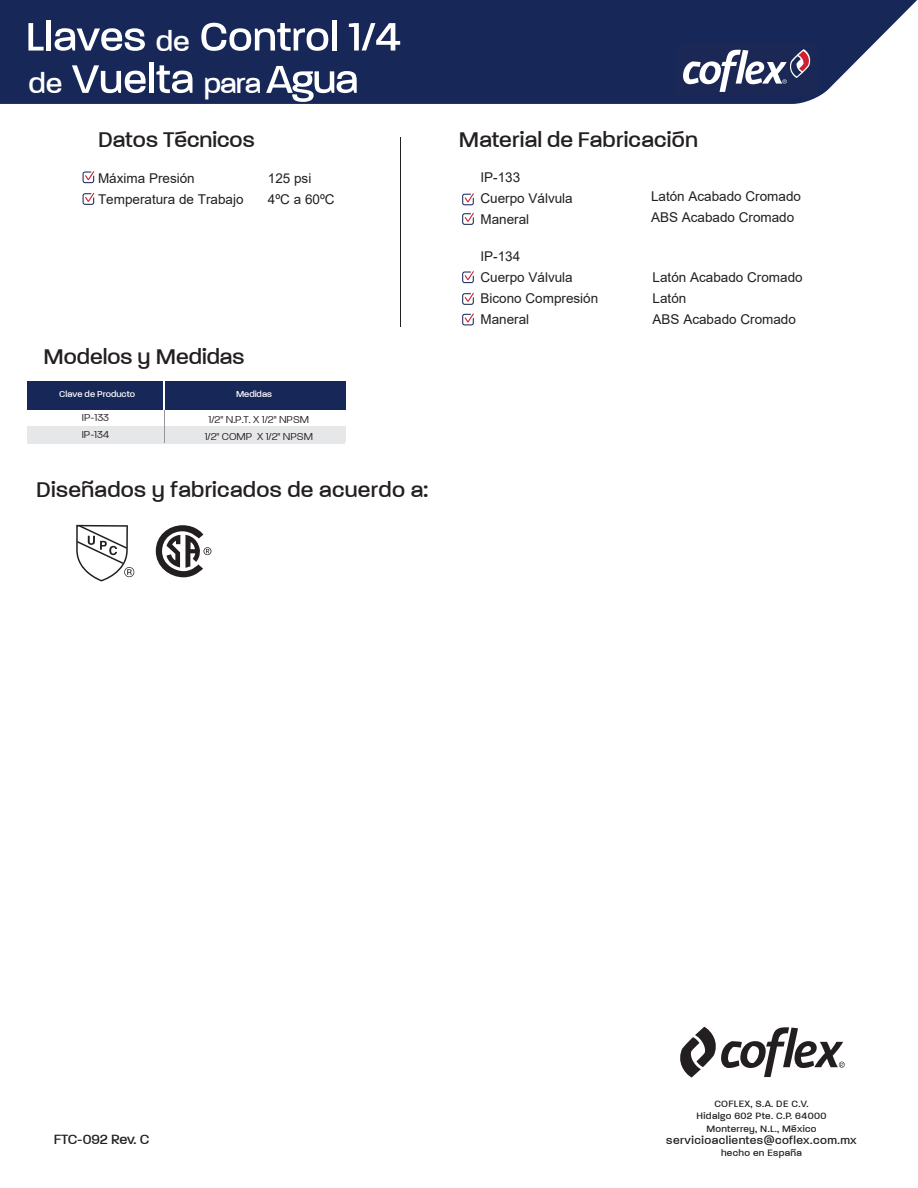
<style>
.page{position:relative;width:918px;height:1188px;background:#fff}
.page>*{position:absolute;margin:0;border:0;box-sizing:border-box;transform-origin:0 0}
.t1{font:500 53.55px "Paralucent";color:#fff}
.t2{font:500 37.5px "Paralucent";letter-spacing:-.025em;color:#fff}
.t3{font:500 28.5px "Paralucent";letter-spacing:.01em;color:#231f20}
.t4{font:500 18px "Paralucent";letter-spacing:-.01em;color:#231f20}
.t5{font:500 15px "Paralucent";letter-spacing:.03em;color:#231f20}
.t6{font:13.5px/21px "Arial";color:#231f20}
.t7{font:300 13.5px/16.8px "Paralucent";color:#231f20}
.t8{font:500 12.3px/12.3px "Paralucent";letter-spacing:.03em;color:#231f20;text-align:center}
.t9{font:500 11.55px "Paralucent";color:#fff}
.s1{font-size:37.5px}
.s2{font-size:53.55px}
.s3{font-size:52.5px}
</style>
<div class="page">
<div style="left:0;top:0;width:917px;height:104px;background:#172757"></div>
<svg style="left:680px;top:1026px;width:165px;height:52px"></svg>
<hr style="left:400px;top:138px;width:1px;height:189px;background:#231f20">
<div style="left:27px;top:426px;width:318px;height:17px;background:#e6e7e9"></div>
<div style="left:28px;top:381px;width:318px;height:29px;background:#172757"></div>
<hr style="left:164px;top:409px;width:1px;height:34px;background:#939598">
<svg style="left:164px;top:381px;width:1px;height:29px"></svg>
<svg style="left:156px;top:525px;width:55px;height:52px"></svg>
<svg style="left:76px;top:525px;width:58px;height:56px"></svg>
<svg style="left:83px;top:171px;width:11px;height:12px"></svg>
<svg style="left:83px;top:193px;width:11px;height:12px"></svg>
<svg style="left:462px;top:193px;width:12px;height:12px"></svg>
<svg style="left:462px;top:213px;width:12px;height:12px"></svg>
<svg style="left:462px;top:271px;width:12px;height:12px"></svg>
<svg style="left:462px;top:293px;width:12px;height:12px"></svg>
<svg style="left:462px;top:313px;width:12px;height:12px"></svg>
<div style="left:676px;top:43px;width:142px;height:52px;background:#1b2856"></div>
<svg style="left:683px;top:49px;width:128px;height:43px"></svg>
<h1 class="t1" style="left:25px;top:8px;width:377px">Llaves <span class="s1">de</span> Control 1/4</h1>
<h2 class="t2" style="left:28px;top:63px;width:331px">de <span class="s2">Vuelta</span> para<span class="s3">Agua</span></h2>
<h3 class="t3" style="left:98px;top:125px;width:158px">Datos Técnicos</h3>
<p class="t6" style="left:98px;top:167px;width:147px">Máxima Presión<br>Temperatura de Trabajo</p>
<p class="t6" style="left:268px;top:167px;width:68px">125 psi<br>4ºC a 60ºC</p>
<h3 class="t3" style="left:43px;top:341px;width:202px">Modelos y Medidas</h3>
<p class="t9" style="left:59px;top:388px;width:77px">Clave de Producto</p>
<p class="t9" style="left:236px;top:388px;width:37px">Medidas</p>
<p class="t7" style="left:205px;top:411px;width:110px">1/2" N.P.T. X 1/2" NPSM<br>1/2" COMP X 1/2" NPSM</p>
<p class="t7" style="left:82px;top:408px;width:29px">IP-133<br>IP-134</p>
<h3 class="t3" style="left:36px;top:475px;width:394px">Diseñados y fabricados de acuerdo a:</h3>
<h3 class="t3" style="left:459px;top:125px;width:241px">Material de Fabricación</h3>
<p class="t6" style="left:480px;top:167px;width:94px">IP-133<br>Cuerpo Válvula<br>Maneral</p>
<p class="t6" style="left:651px;top:186px;width:152px">Latón Acabado Cromado<br>ABS Acabado Cromado</p>
<p class="t6" style="left:480px;top:246px;width:119px">IP-134<br>Cuerpo Válvula<br>Bicono Compresión<br>Maneral</p>
<p class="t6" style="left:653px;top:266px;width:152px">Latón Acabado Cromado<br>Latón<br>ABS Acabado Cromado</p>
<h3 class="t4" style="left:54px;top:1129px;width:97px">FTC-092 Rev. C</h3>
<p class="t8" style="left:697px;top:1097px;width:131px">COFLEX, S.A. DE C.V.<br>Hidalgo 602 Pte. C.P. 64000<br>Monterrey, N.L., México</p>
<p class="t5" style="left:666px;top:1132px;width:192px">servicioaclientes@coflex.com.mx</p>
<p class="t8" style="left:721px;top:1147px;width:83px">hecho en España</p>
</div>
